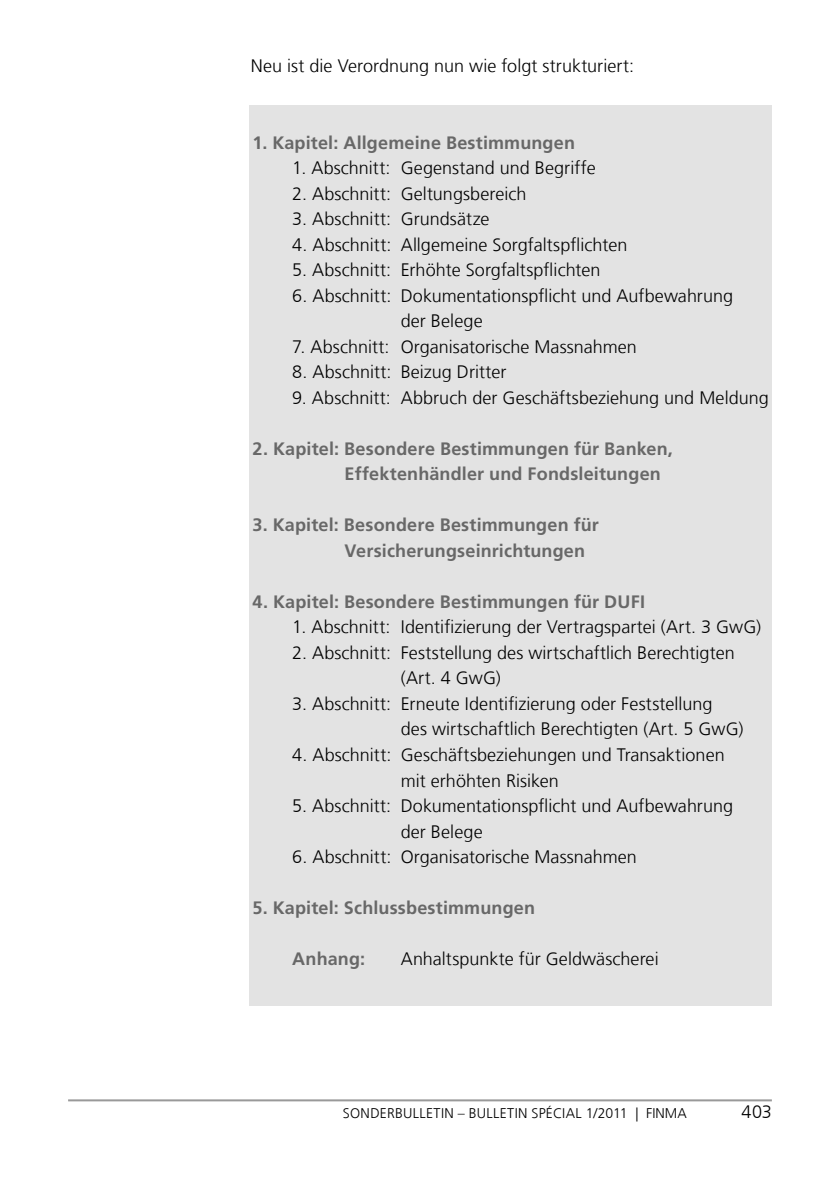
<style>
.page{position:relative;width:840px;height:1191px;background:#fff}
.page>*{position:absolute;margin:0;border:0;box-sizing:border-box;transform-origin:0 0}
.t1{font:300 18px/25.6px "Frutiger LT Com";letter-spacing:.005em;color:#000}
.t2{font:700 18px/25.6px "Frutiger LT Com";letter-spacing:.01em;color:#686868}
.t3{font:300 14px "Frutiger LT Com";letter-spacing:.015em;color:#000}
</style>
<div class="page">
<hr style="left:68px;top:1099px;width:703px;height:2px;background:#999">
<div style="left:249px;top:105px;width:522px;height:900px;background:#e3e3e3"></div>
<p class="t1" style="left:251px;top:53px;width:384px">Neu ist die Verordnung nun wie folgt strukturiert:</p>
<p class="t2" style="left:252px;top:130px;width:324px">1. Kapitel: Allgemeine Bestimmungen</p>
<p class="t1" style="left:292px;top:155px;width:305px">1. Abschnitt: Gegenstand und Begriffe</p>
<p class="t1" style="left:292px;top:181px;width:235px">2. Abschnitt: Geltungsbereich</p>
<p class="t1" style="left:292px;top:206px;width:199px">3. Abschnitt: Grundsätze</p>
<p class="t1" style="left:292px;top:232px;width:336px">4. Abschnitt: Allgemeine Sorgfaltspflichten</p>
<p class="t1" style="left:292px;top:257px;width:309px">5. Abschnitt: Erhöhte Sorgfaltspflichten</p>
<p class="t1" style="left:400px;top:283px;width:333px;text-indent:-108px">6. Abschnitt: Dokumentationspflicht und Aufbewahrung der Belege</p>
<p class="t1" style="left:292px;top:334px;width:346px">7. Abschnitt: Organisatorische Massnahmen</p>
<p class="t1" style="left:292px;top:359px;width:216px">8. Abschnitt: Beizug Dritter</p>
<p class="t1" style="left:292px;top:385px;width:477px">9. Abschnitt: Abbruch der Geschäftsbeziehung und Meldung</p>
<p class="t2" style="left:344px;top:436px;width:329px;text-indent:-92px">2. Kapitel: Besondere Bestimmungen für Banken,<br>Effektenhändler und Fondsleitungen</p>
<p class="t2" style="left:344px;top:512px;width:255px;text-indent:-92px">3. Kapitel: Besondere Bestimmungen für<br>Versicherungseinrichtungen</p>
<p class="t2" style="left:252px;top:589px;width:394px">4. Kapitel: Besondere Bestimmungen für DUFI</p>
<p class="t1" style="left:292px;top:614px;width:470px">1. Abschnitt: Identifizierung der Vertragspartei (Art. 3 GwG)</p>
<p class="t1" style="left:400px;top:640px;width:335px;text-indent:-108px">2. Abschnitt: Feststellung des wirtschaftlich Berechtigten (Art. 4 GwG)</p>
<p class="t1" style="left:400px;top:691px;width:344px;text-indent:-108px">3. Abschnitt: Erneute Identifizierung oder Feststellung<br>des wirtschaftlich Berechtigten (Art. 5 GwG)</p>
<p class="t1" style="left:400px;top:742px;width:325px;text-indent:-108px">4. Abschnitt: Geschäftsbeziehungen und Transaktionen mit erhöhten Risiken</p>
<p class="t1" style="left:400px;top:793px;width:333px;text-indent:-108px">5. Abschnitt: Dokumentationspflicht und Aufbewahrung der Belege</p>
<p class="t1" style="left:292px;top:844px;width:346px">6. Abschnitt: Organisatorische Massnahmen</p>
<p class="t2" style="left:252px;top:895px;width:284px">5. Kapitel: Schlussbestimmungen</p>
<p class="t2" style="left:292px;top:946px;width:74px">Anhang:</p>
<p class="t1" style="left:400px;top:946px;width:259px">Anhaltspunkte für Geldwäscherei</p>
<p class="t3" style="left:342px;top:1105px;width:78px">SONDERBulletin</p>
<p class="t3" style="left:457px;top:1105px;width:230px">– BU LLETIN SPéCIAL 1/2011 | FINMA</p>
<p class="t1" style="left:741px;top:1099px;width:32px">403</p>
</div>
